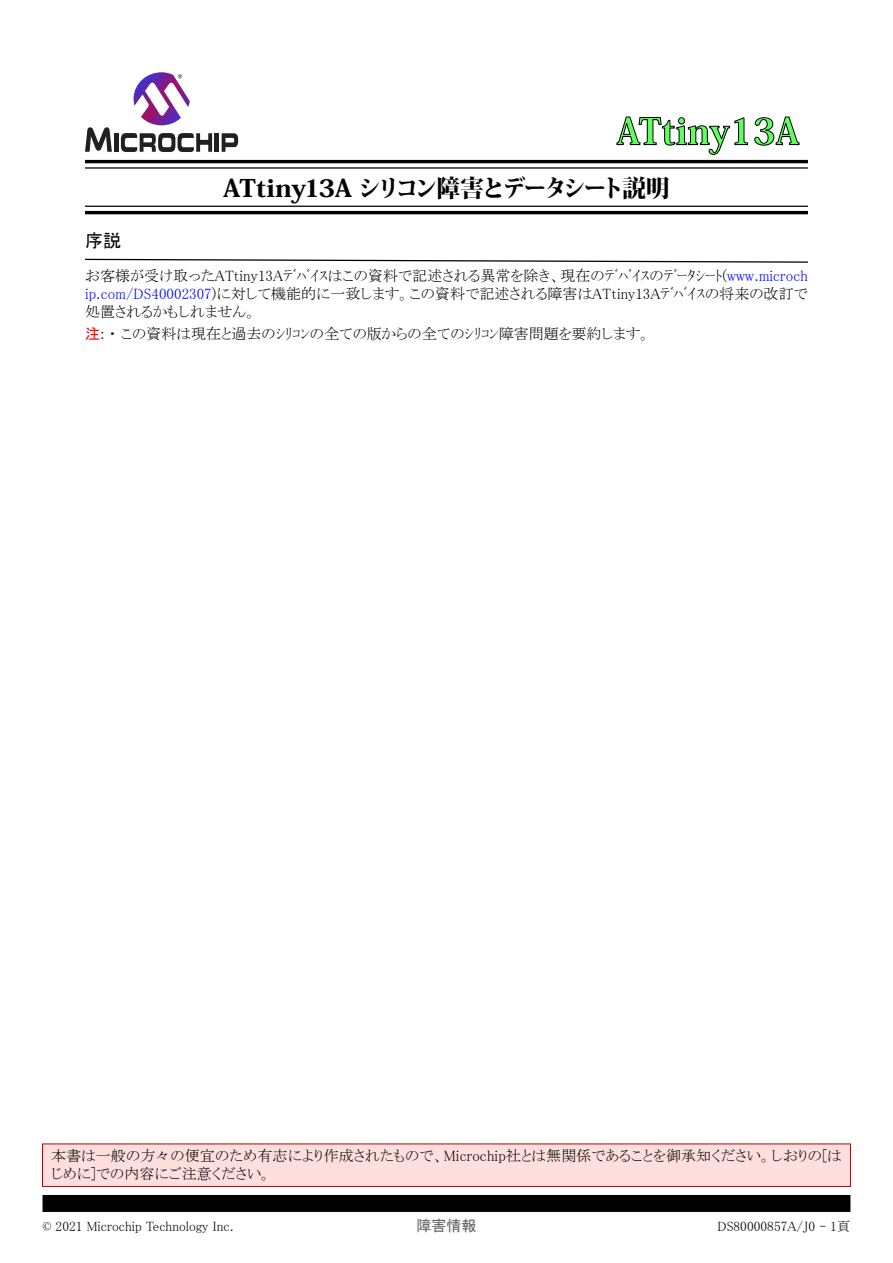
<style>
.page{position:relative;width:893px;height:1263px;background:#fff}
.page>*{position:absolute;margin:0;border:0;box-sizing:border-box;transform-origin:0 0}
.t1{font:800 36px "Koz Min Pro";color:#60ff60}
.t2{font:800 24px "Koz Min Pro";letter-spacing:-.065em;color:#000;scale:1.1 1}
.t3{font:18px "MS P Gothic";color:#000}
.t4{font:15px/18px "MS P Mincho";color:#000}
.t5{font:15px "MS P Gothic";color:#646464}
.t6{font:13.5px "MS P Mincho";color:#000}
.s1{color:#00f}
.s2{font-family:"MS P Gothic";color:#f00}
</style>
<div class="page">
<div style="left:43px;top:1144px;width:807px;height:42px;background:#ffdede"></div>
<div style="left:42px;top:1143px;width:809px;height:44px;border:1px solid #c00000"></div>
<div style="left:43px;top:1195px;width:807px;height:17px;background:#000"></div>
<svg style="left:85px;top:127px;width:27px;height:25px"></svg>
<div style="left:114px;top:133px;width:5px;height:19px;background:#231f20"></div>
<hr style="left:215px;top:133px;width:4px;height:19px;background:#231f20">
<svg style="left:222px;top:133px;width:16px;height:19px"></svg>
<svg style="left:121px;top:133px;width:91px;height:19px"></svg>
<svg style="left:134px;top:72px;width:56px;height:53px"></svg>
<svg style="left:617px;top:116px;width:131px;height:39px"></svg>
<svg style="left:754px;top:116px;width:45px;height:30px"></svg>
<hr style="left:85px;top:160px;width:723px;height:3px;background:#000">
<hr style="left:85px;top:167px;width:723px;height:2px;background:#000">
<hr style="left:85px;top:206px;width:723px;height:1px;background:#000">
<hr style="left:85px;top:211px;width:723px;height:3px;background:#000">
<svg style="left:85px;top:258px;width:723px;height:5px"></svg>
<h1 class="t1" style="left:617px;top:105px;width:184px">ATtiny13A</h1>
<h2 class="t2" style="left:223px;top:170px;width:408px">ATtiny13A シリコン障害とデータシート説明</h2>
<p class="t3" style="left:85px;top:231px;width:37px">序説</p>
<p class="t4" style="left:85px;top:266px;width:724px;text-align:justify">お客様が受け取ったATtiny13Aﾃﾞﾊﾞｲｽはこの資料で記述される異常を除き、現在のﾃﾞﾊﾞｲｽのﾃﾞｰﾀｼｰﾄ(<span class="s1">www.microch ip.com/DS40002307</span>)に対して機能的に一致します。この資料で記述される障害はATtiny13Aﾃﾞﾊﾞｲｽの将来の改訂で処置されるかもしれません。</p>
<p class="t4" style="left:85px;top:325px;width:567px"><span class="s2">注</span>: ・ この資料は現在と過去のｼﾘｺﾝの全ての版からの全てのｼﾘｺﾝ障害問題を要約します。</p>
<p class="t4" style="left:51px;top:1147px;width:792px">本書は一般の方々の便宜のため有志により作成されたもので、Microchip社とは無関係であることを御承知ください。しおりの[はじめに]での内容にご注意ください。</p>
<p class="t6" style="left:43px;top:1219px;width:193px">© 2021 Microchip Technology Inc.</p>
<p class="t5" style="left:416px;top:1218px;width:61px">障害情報</p>
<p class="t6" style="left:717px;top:1219px;width:135px">DS80000857A/J0 - 1頁</p>
</div>
